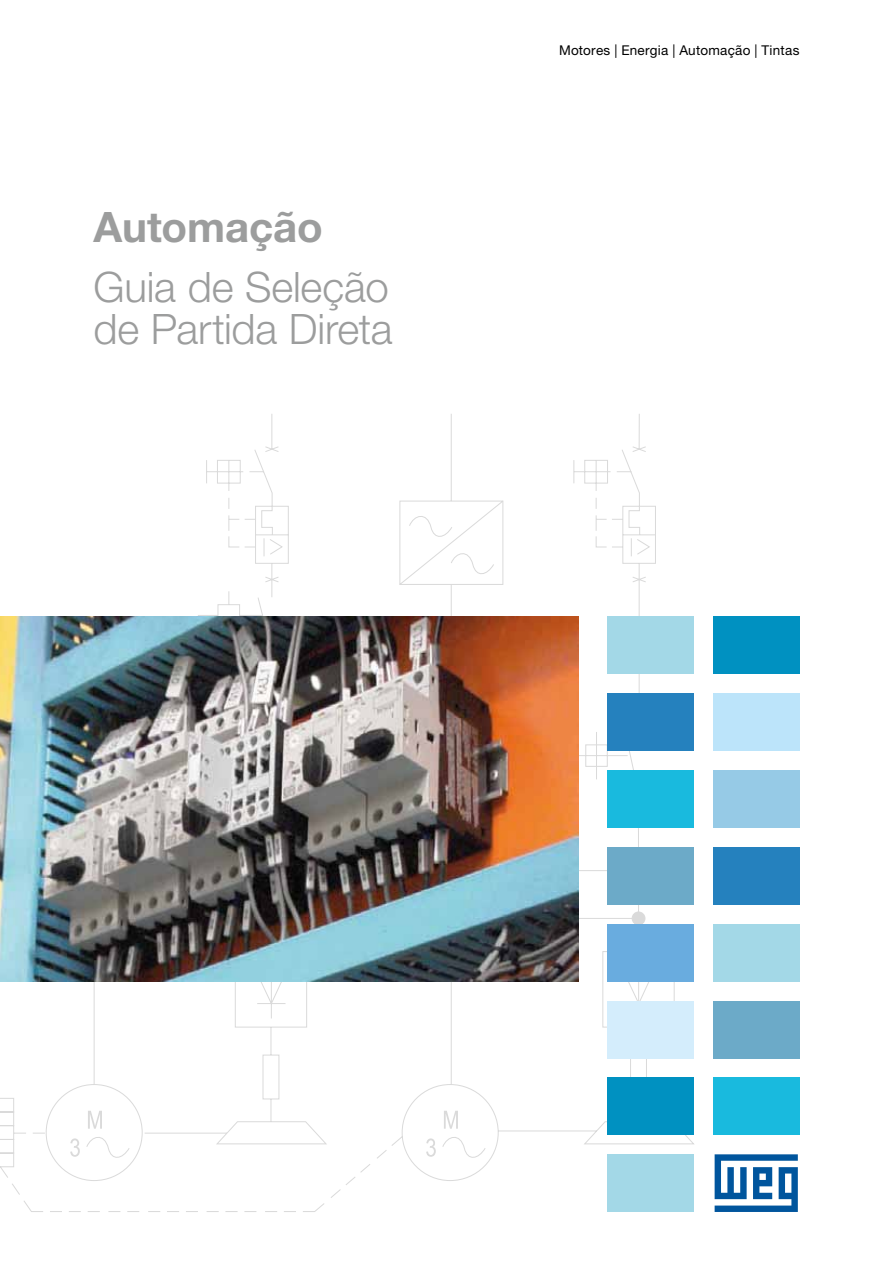
<style>
.page{position:relative;width:893px;height:1263px;background:#fff}
.page>*{position:absolute;margin:0;border:0;box-sizing:border-box;transform-origin:0 0}
.t1{font:300 42px/42.5px "Helvetica Neue LT Pro";letter-spacing:-.005em;color:#9c9d9d}
.t2{font:700 42px "Helvetica Neue LT Pro";letter-spacing:-.005em;color:#9c9d9d}
.t3{font:13.5px "Helvetica Neue LT Pro";letter-spacing:.02em;color:#000}
</style>
<div class="page">
<svg style="left:0;top:414px;width:694px;height:798px"></svg>
<svg style="left:70px;top:1138px;width:10px;height:19px"></svg>
<svg style="left:88px;top:1111px;width:14px;height:18px"></svg>
<svg style="left:444px;top:1111px;width:14px;height:18px"></svg>
<svg style="left:426px;top:1138px;width:10px;height:19px"></svg>
<div style="left:632px;top:912px;width:13px;height:13px;background:#dadada;border-radius:50%"></div>
<div style="left:632px;top:911px;width:13px;height:14px;border:1px solid #dadada;border-radius:50%"></div>
<div style="left:607px;top:770px;width:87px;height:58px;background:#19bade"></div>
<div style="left:607px;top:847px;width:87px;height:58px;background:#6caac8"></div>
<div style="left:713px;top:770px;width:86px;height:58px;background:#96cae6"></div>
<div style="left:713px;top:847px;width:86px;height:58px;background:#2581be"></div>
<div style="left:607px;top:924px;width:87px;height:57px;background:#69acdf"></div>
<div style="left:713px;top:924px;width:86px;height:57px;background:#a3d8e7"></div>
<div style="left:607px;top:1001px;width:87px;height:57px;background:#d4edfc"></div>
<div style="left:713px;top:1001px;width:86px;height:57px;background:#6caac8"></div>
<div style="left:607px;top:1077px;width:87px;height:58px;background:#0091c1"></div>
<div style="left:713px;top:1077px;width:86px;height:58px;background:#19bade"></div>
<div style="left:607px;top:1154px;width:87px;height:58px;background:#a3d8e7"></div>
<svg style="left:715px;top:1154px;width:83px;height:58px"></svg>
<div style="left:607px;top:617px;width:87px;height:57px;background:#a3d8e7"></div>
<div style="left:713px;top:617px;width:86px;height:57px;background:#0091c1"></div>
<div style="left:607px;top:693px;width:87px;height:58px;background:#2581be"></div>
<div style="left:713px;top:693px;width:86px;height:58px;background:#bce4fa"></div>
<img style="left:0;top:617px;width:578px;height:364px">
<h1 class="t2" style="left:94px;top:201px;width:231px">Automação</h1>
<h1 class="t1" style="left:94px;top:265px;width:300px">Guia de Seleção de Partida Direta</h1>
<p class="t3" style="left:559px;top:42px;width:242px">Motores | Energia | Automação | Tintas</p>
</div>
